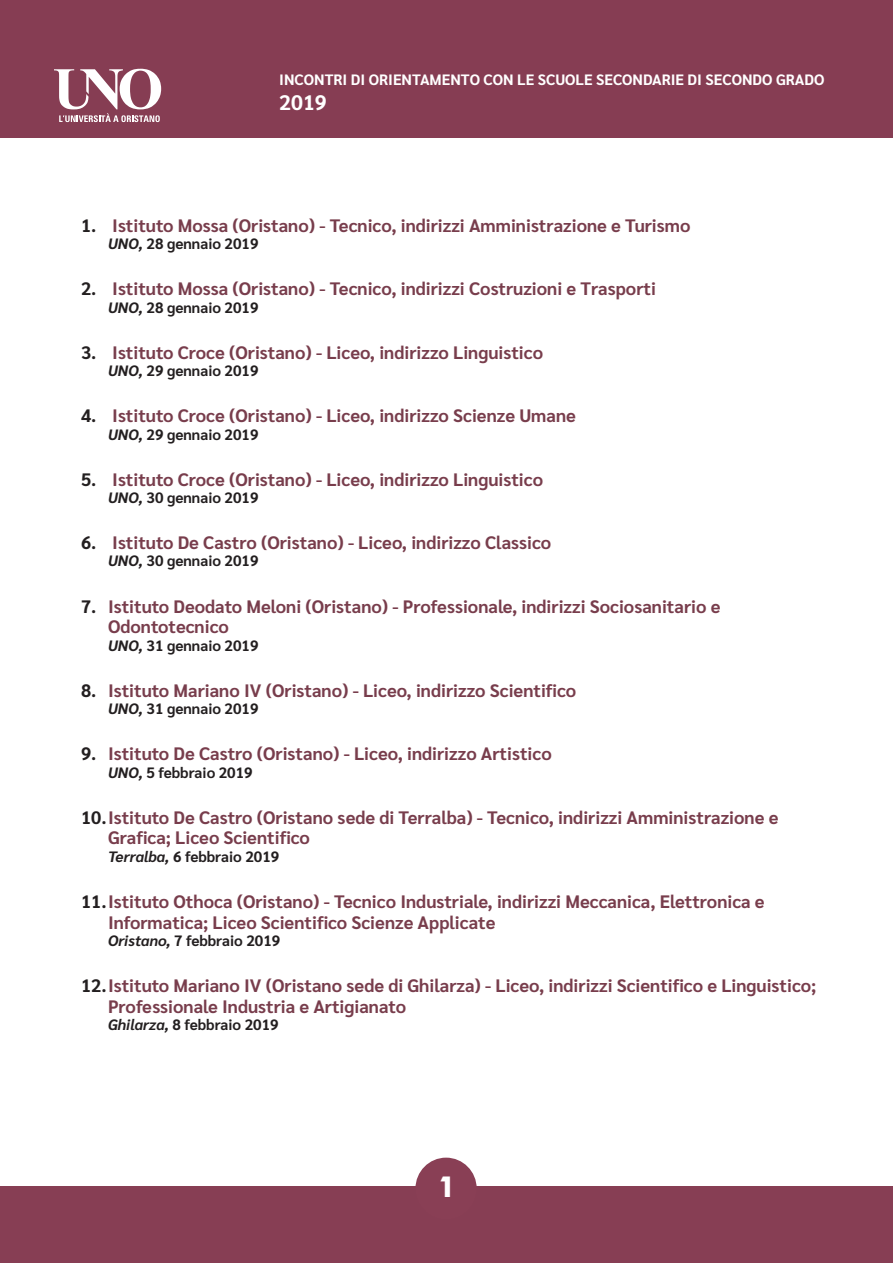
<style>
.page{position:relative;width:893px;height:1263px;background:#fff}
.page>*{position:absolute;margin:0;border:0;box-sizing:border-box;transform-origin:0 0}
.t1{font:700 28.5px "Futura";color:#fff}
.t2{font:700 21px "Sarabun";color:#fff}
.t3{font:700 18px/20.7px "Sarabun";color:#783d4c}
.t4{font:700 15px "Sarabun";color:#231f20}
.t5{font:700 15px "Sarabun";color:#fff}
.s1{color:#231f20}
.s2{font-style:italic}
</style>
<div class="page">
<div style="left:0;top:0;width:893px;height:137px;background:#863d53"></div>
<div style="left:0;top:1186px;width:893px;height:77px;background:#873e54"></div>
<div style="left:415px;top:1157px;width:62px;height:62px;background:#893f55;border-radius:50%"></div>
<svg style="left:54px;top:69px;width:107px;height:53px"></svg>
<p class="t5" style="left:279px;top:71px;width:547px">INCONTRI DI ORIENTAMENTO CON LE SCUOLE SECONDARIE DI SECONDO GRADO</p>
<p class="t2" style="left:279px;top:91px;width:49px">2019</p>
<p class="t3" style="left:81px;top:215px;width:611px"><span class="s1">1.</span> Istituto Mossa (Oristano) - Tecnico, indirizzi Amministrazione e Turismo</p>
<p class="t4" style="left:108px;top:235px;width:152px"><span class="s2">UNO,</span> 28 gennaio 2019</p>
<p class="t3" style="left:81px;top:279px;width:576px"><span class="s1">2.</span> Istituto Mossa (Oristano) - Tecnico, indirizzi Costruzioni e Trasporti</p>
<p class="t4" style="left:108px;top:299px;width:152px"><span class="s2">UNO,</span> 28 gennaio 2019</p>
<p class="t3" style="left:81px;top:342px;width:464px"><span class="s1">3.</span> Istituto Croce (Oristano) - Liceo, indirizzo Linguistico</p>
<p class="t4" style="left:108px;top:362px;width:152px"><span class="s2">UNO,</span> 29 gennaio 2019</p>
<p class="t3" style="left:81px;top:406px;width:496px"><span class="s1">4.</span> Istituto Croce (Oristano) - Liceo, indirizzo Scienze Umane</p>
<p class="t4" style="left:108px;top:426px;width:152px"><span class="s2">UNO,</span> 29 gennaio 2019</p>
<p class="t3" style="left:81px;top:469px;width:464px"><span class="s1">5.</span> Istituto Croce (Oristano) - Liceo, indirizzo Linguistico</p>
<p class="t4" style="left:108px;top:489px;width:152px"><span class="s2">UNO,</span> 30 gennaio 2019</p>
<p class="t3" style="left:81px;top:533px;width:472px"><span class="s1">6.</span> Istituto De Castro (Oristano) - Liceo, indirizzo Classico</p>
<p class="t4" style="left:108px;top:552px;width:152px"><span class="s2">UNO,</span> 30 gennaio 2019</p>
<p class="t3" style="left:108px;top:596px;width:614px;text-indent:-27px"><span class="s1">7.</span> Istituto Deodato Meloni (Oristano) - Professionale, indirizzi Sociosanitario e<br>Odontotecnico</p>
<p class="t4" style="left:108px;top:637px;width:152px"><span class="s2">UNO,</span> 31 gennaio 2019</p>
<p class="t3" style="left:81px;top:680px;width:497px"><span class="s1">8.</span> Istituto Mariano IV (Oristano) - Liceo, indirizzo Scientifico</p>
<p class="t4" style="left:108px;top:700px;width:152px"><span class="s2">UNO,</span> 31 gennaio 2019</p>
<p class="t3" style="left:81px;top:744px;width:472px"><span class="s1">9.</span> Istituto De Castro (Oristano) - Liceo, indirizzo Artistico</p>
<p class="t4" style="left:108px;top:764px;width:146px"><span class="s2">UNO,</span> 5 febbraio 2019</p>
<p class="t3" style="left:108px;top:807px;width:672px;text-indent:-27px"><span class="s1">10.</span>Istituto De Castro (Oristano sede di Terralba) - Tecnico, indirizzi Amministrazione e<br>Grafica; Liceo Scientifico</p>
<p class="t4" style="left:108px;top:848px;width:173px"><span class="s2">Terralba,</span> 6 febbraio 2019</p>
<p class="t3" style="left:108px;top:891px;width:658px;text-indent:-27px"><span class="s1">11.</span>Istituto Othoca (Oristano) - Tecnico Industriale, indirizzi Meccanica, Elettronica e<br>Informatica; Liceo Scientifico Scienze Applicate</p>
<p class="t4" style="left:108px;top:932px;width:174px"><span class="s2">Oristano,</span> 7 febbraio 2019</p>
<p class="t3" style="left:108px;top:975px;width:710px;text-indent:-27px"><span class="s1">12.</span>Istituto Mariano IV (Oristano sede di Ghilarza) - Liceo, indirizzi Scientifico e Linguistico;<br>Professionale Industria e Artigianato</p>
<p class="t4" style="left:108px;top:1016px;width:172px"><span class="s2">Ghilarza,</span> 8 febbraio 2019</p>
<h1 class="t1" style="left:438px;top:1166px;width:19px">1</h1>
</div>
